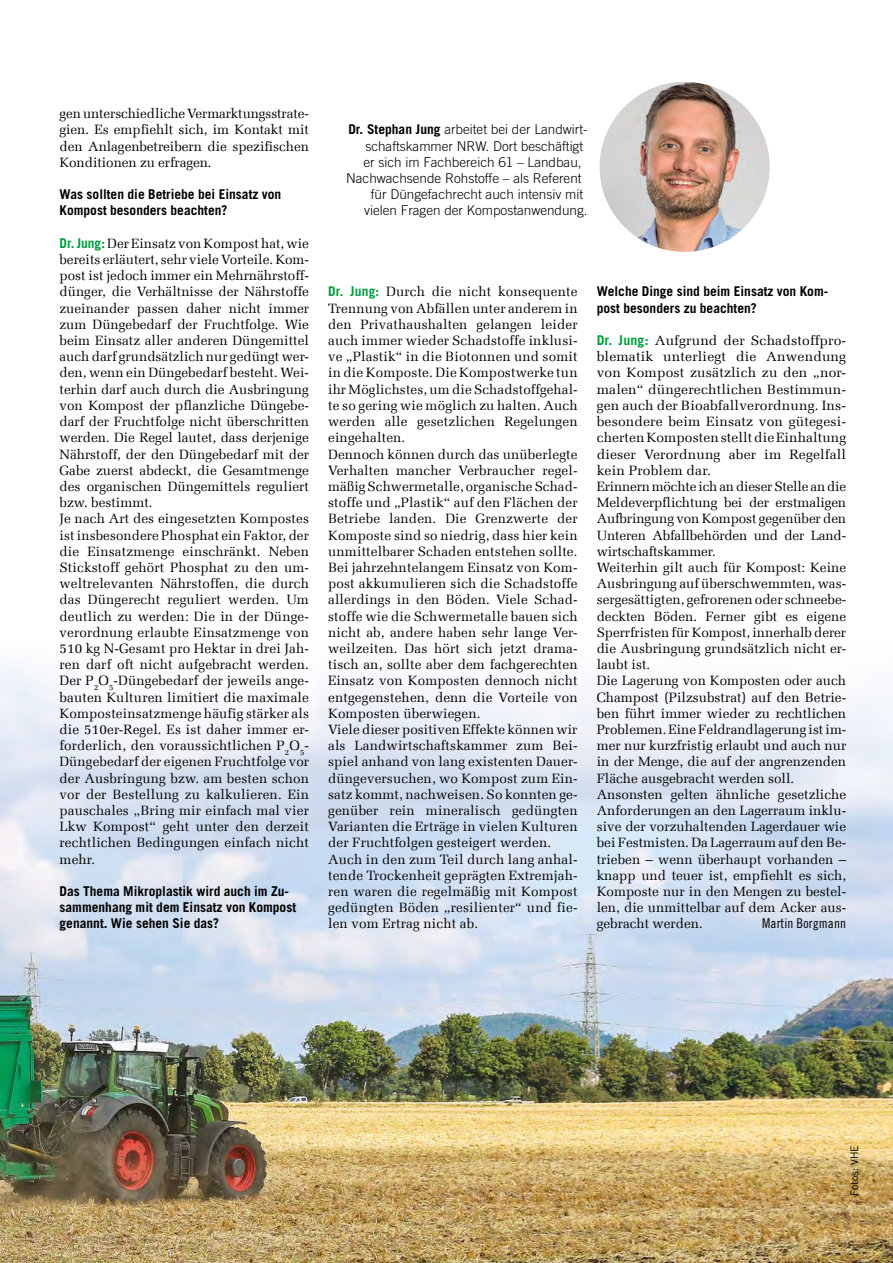
<style>
.page{position:relative;width:893px;height:1263px;background:#fff}
.page>*{position:absolute;margin:0;border:0;box-sizing:border-box;transform-origin:0 0}
.FL_ießtext{font:13.5px/16.2px "Melior Com";color:#000;text-align:justify}
.Intw_Frage{font:700 13.5px/16.2px "Trade Gothic LT Pro";color:#000}
.FL_Kasten{font:300 13.5px "Trade Gothic LT Pro";color:#000}
.FL_ießtext-2{font:13.5px "Trade Gothic LT Pro Cn 18";letter-spacing:.01em;color:#000}
.Bildzeilen{font:10.5px "Trade Gothic LT Pro";color:#000}
.s1{font-family:"Trade Gothic LT Pro";font-weight:700;color:#009e3d}
.s2{font-weight:700}
</style>
<div class="page">
<img style="left:0;top:664px;width:893px;height:599px">
<img style="left:600px;top:82px;width:170px;height:170px;border-radius:85px">
<p class="FL_ießtext" style="left:60px;top:105px;width:251px">gen unterschiedliche Vermarktungsstrate&shy;gien. Es empfiehlt sich, im Kontakt mit den Anlagenbetreibern die spezifischen Konditionen zu erfragen.</p>
<p class="Intw_Frage" style="left:60px;top:186px;width:223px">Was sollten die Betriebe bei Einsatz von<br>Kompost besonders beachten?</p>
<p class="FL_ießtext" style="left:60px;top:235px;width:251px"><span class="s1">Dr. Jung:</span> Der Einsatz von Kompost hat, wie bereits erläutert, sehr viele Vorteile. Kom&shy;post ist jedoch immer ein Mehrnährstoff&shy;dünger, die Verhältnisse der Nährstoffe zueinander passen daher nicht immer zum Düngebedarf der Fruchtfolge. Wie beim Einsatz aller anderen Düngemittel auch darf grundsätzlich nur gedüngt wer&shy;den, wenn ein Düngebedarf besteht. Wei&shy;terhin darf auch durch die Ausbringung von Kompost der pflanzliche Düngebe&shy;darf der Fruchtfolge nicht überschritten werden. Die Regel lautet, dass derjenige Nährstoff, der den Düngebedarf mit der Gabe zuerst abdeckt, die Gesamtmenge des organischen Düngemittels reguliert bzw. bestimmt.</p>
<p class="FL_ießtext" style="left:60px;top:510px;width:251px">Je nach Art des eingesetzten Kompostes ist insbesondere Phosphat ein Faktor, der die Einsatzmenge einschränkt. Neben Stickstoff gehört Phosphat zu den um&shy;weltrelevanten Nährstoffen, die durch das Düngerecht reguliert werden. Um deutlich zu werden: Die in der Dünge&shy;verordnung erlaubte Einsatzmenge von 510 kg N-Gesamt pro Hektar in drei Jah&shy;ren darf oft nicht aufgebracht werden.<br>Der P<sub>2</sub>O<sub>5</sub>-Düngebedarf der jeweils ange&shy;bauten Kulturen limitiert die maximale Komposteinsatzmenge häufig stärker als die 510er-Regel. Es ist daher immer er&shy;forderlich, den voraussichtlichen P<sub>2</sub>O<sub>5</sub>- Düngebedarf der eigenen Fruchtfolge vor der Ausbringung bzw. am besten schon vor der Bestellung zu kalkulieren. Ein pauschales „Bring mir einfach mal vier Lkw Kompost“ geht unter den derzeit rechtlichen Bedingungen einfach nicht mehr.</p>
<p class="Intw_Frage" style="left:60px;top:883px;width:238px">Das Thema Mikroplastik wird auch im Zu&shy;sammenhang mit dem Einsatz von Kompost genannt. Wie sehen Sie das?</p>
<p class="FL_Kasten" style="left:348px;top:122px;width:241px"><span class="s2">Dr. Stephan Jung</span> arbeitet bei der Landwirt-</p>
<p class="FL_Kasten" style="left:365px;top:138px;width:219px">schaftskammer NRW. Dort beschäftigt</p>
<p class="FL_Kasten" style="left:363px;top:154px;width:220px">er sich im Fachbereich 61 – Landbau,</p>
<p class="FL_Kasten" style="left:346px;top:170px;width:237px">Nachwachsende Rohstoffe – als Referent</p>
<p class="FL_Kasten" style="left:371px;top:186px;width:214px">für Düngefachrecht auch intensiv mit</p>
<p class="FL_Kasten" style="left:364px;top:203px;width:225px">vielen Fragen der Kompostanwendung.</p>
<p class="FL_ießtext" style="left:328px;top:284px;width:251px"><span class="s1">Dr. Jung:</span> Durch die nicht konsequente Trennung von Abfällen unter anderem in den Privathaushalten gelangen leider auch immer wieder Schadstoffe inklusi&shy;ve „Plastik“ in die Biotonnen und somit in die Komposte. Die Kompostwerke tun ihr Möglichstes, um die Schadstoffgehal&shy;te so gering wie möglich zu halten. Auch werden alle gesetzlichen Regelungen eingehalten.</p>
<p class="FL_ießtext" style="left:328px;top:446px;width:251px">Dennoch können durch das unüberlegte Verhalten mancher Verbraucher regel&shy;mäßig Schwermetalle, organische Schad&shy;stoffe und „Plastik“ auf den Flächen der Betriebe landen. Die Grenzwerte der Komposte sind so niedrig, dass hier kein unmittelbarer Schaden entstehen sollte.<br>Bei jahrzehntelangem Einsatz von Kom&shy;post akkumulieren sich die Schadstoffe allerdings in den Böden. Viele Schad&shy;stoffe wie die Schwermetalle bauen sich nicht ab, andere haben sehr lange Ver&shy;weilzeiten. Das hört sich jetzt drama&shy;tisch an, sollte aber dem fachgerechten Einsatz von Komposten dennoch nicht entgegenstehen, denn die Vorteile von Komposten überwiegen.</p>
<p class="FL_ießtext" style="left:328px;top:721px;width:251px">Viele dieser positiven Effekte können wir als Landwirtschaftskammer zum Bei&shy;spiel anhand von lang existenten Dauer&shy;düngeversuchen, wo Kompost zum Ein&shy;satz kommt, nachweisen. So konnten ge&shy;genüber rein mineralisch gedüngten Varianten die Erträge in vielen Kulturen der Fruchtfolgen gesteigert werden.</p>
<p class="FL_ießtext" style="left:328px;top:851px;width:251px">Auch in den zum Teil durch lang anhal&shy;tende Trockenheit geprägten Extremjah&shy;ren waren die regelmäßig mit Kompost gedüngten Böden „resilienter“ und fie&shy;len vom Ertrag nicht ab.</p>
<p class="Intw_Frage" style="left:597px;top:283px;width:233px">Welche Dinge sind beim Einsatz von Kom&shy;post besonders zu beachten?</p>
<p class="FL_ießtext" style="left:597px;top:332px;width:251px"><span class="s1">Dr. Jung:</span> Aufgrund der Schadstoffpro&shy;blematik unterliegt die Anwendung von Kompost zusätzlich zu den „nor&shy;malen“ düngerechtlichen Bestimmun&shy;gen auch der Bioabfallverordnung. Ins&shy;besondere beim Einsatz von gütegesi&shy;cherten Komposten stellt die Einhaltung dieser Verordnung aber im Regelfall kein Problem dar.</p>
<p class="FL_ießtext" style="left:597px;top:478px;width:251px">Erinnern möchte ich an dieser Stelle an die Meldeverpflichtung bei der erstmaligen Aufbringung von Kompost gegenüber den Unteren Abfallbehörden und der Land&shy;wirtschaftskammer.</p>
<p class="FL_ießtext" style="left:597px;top:559px;width:251px">Weiterhin gilt auch für Kompost: Keine Ausbringung auf überschwemmten, was&shy;sergesättigten, gefrorenen oder schneebe&shy;deckten Böden. Ferner gibt es eigene Sperrfristen für Kompost, innerhalb derer die Ausbringung grundsätzlich nicht er&shy;laubt ist.</p>
<p class="FL_ießtext" style="left:597px;top:672px;width:251px">Die Lagerung von Komposten oder auch Champost (Pilzsubstrat) auf den Betrie&shy;ben führt immer wieder zu rechtlichen Problemen. Eine Feldrandlagerung ist im&shy;mer nur kurzfristig erlaubt und auch nur in der Menge, die auf der angrenzenden Fläche ausgebracht werden soll.</p>
<p class="FL_ießtext" style="left:597px;top:786px;width:251px">Ansonsten gelten ähnliche gesetzliche Anforderungen an den Lagerraum inklu&shy;sive der vorzuhaltenden Lagerdauer wie bei Festmisten. Da Lagerraum auf den Be&shy;trieben – wenn überhaupt vorhanden – knapp und teuer ist, empfiehlt es sich, Komposte nur in den Mengen zu bestel&shy;len, die unmittelbar auf dem Acker aus&shy;gebracht werden.</p>
<p class="FL_ießtext-2" style="left:762px;top:915px;width:86px">Martin Borgmann</p>
<p class="Bildzeilen" style="left:848px;top:1196px;width:52px;rotate:-90deg">Fotos: VHE</p>
</div>
